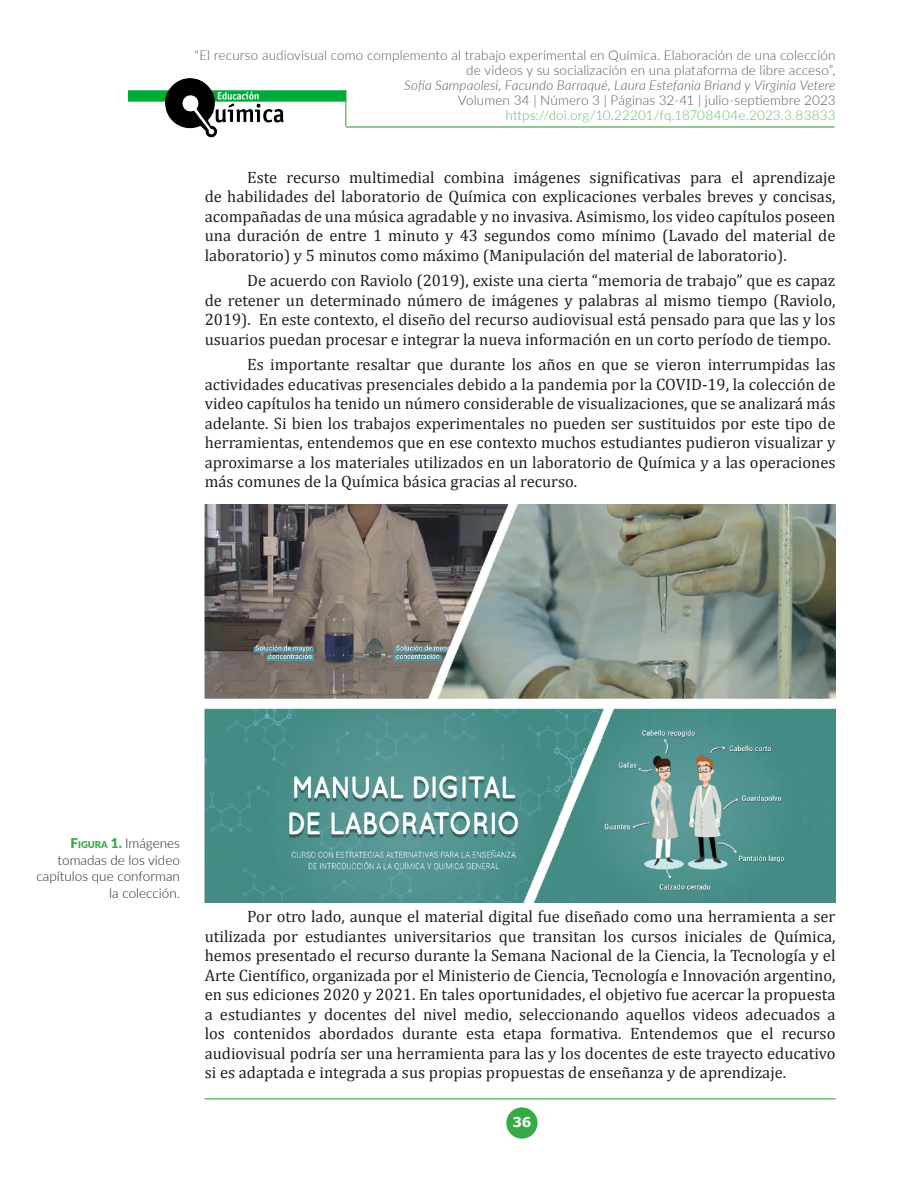
<style>
.page{position:relative;width:918px;height:1188px;background:#fff}
.page>*{position:absolute;margin:0;border:0;box-sizing:border-box;transform-origin:0 0}
.P-San{font:16.5px/19.5px "Cambria";color:#231f20;text-align:justify}
.t1{font:300 13.5px/15px "Lato";letter-spacing:.005em;color:#57585a;text-align:right}
.t2{font:italic 300 13.5px "Lato";letter-spacing:.01em;color:#57585a}
.PieImg{font:300 13.5px/16.5px "Lato";color:#231f20;text-align:right}
.t3{font:300 13.5px "Lato";letter-spacing:.01em;color:#5ebb6a}
.t4{font:700 13.5px "Verdana";color:#fff}
.s1{font-weight:900;color:#36aa45}
.s2{font-weight:900;font-size:9.45px;color:#36aa45}
</style>
<div class="page">
<img style="left:128px;top:78px;width:217px;height:59px">
<hr style="left:345px;top:126px;width:491px;height:2px;background:#90c797">
<hr style="left:346px;top:127px;width:489px;height:1px;background:#36aa45">
<hr style="left:345px;top:89px;width:2px;height:38px;background:#231f20;opacity:.44">
<hr style="left:346px;top:90px;width:1px;height:36px;background:#36aa45">
<div style="left:506px;top:1107px;width:32px;height:32px;background:#36aa45;border-radius:50%"></div>
<div style="left:505px;top:1107px;width:33px;height:33px;border:1px solid #fff;border-radius:50%"></div>
<hr style="left:204px;top:1098px;width:632px;height:2px;background:#76be7f">
<hr style="left:205px;top:1099px;width:631px;height:1px;background:#36aa45">
<img style="left:205px;top:504px;width:631px;height:398px">
<p class="t1" style="left:195px;top:47px;width:643px">“El recurso audiovisual como complemento al trabajo experimental en Química. Elaboración de una colección de videos y su socialización en una plataforma de libre acceso”,</p>
<p class="t2" style="left:404px;top:76px;width:433px">Sofía Sampaolesi, Facundo Barraqué, Laura Estefania Briand y Virginia Vetere</p>
<p class="t1" style="left:458px;top:92px;width:379px">Volumen 34 | Número 3 | Páginas 32-41 | julio-septiembre 2023</p>
<p class="t3" style="left:506px;top:106px;width:332px">https://doi.org/10.22201/fq.18708404e.2023.3.83833</p>
<p class="P-San" style="left:205px;top:168px;width:632px;text-indent:43px">Este recurso multimedial combina imágenes significativas para el aprendizaje de habilidades del laboratorio de Química con explicaciones verbales breves y concisas, acompañadas de una música agradable y no invasiva. Asimismo, los video capítulos poseen una duración de entre 1 minuto y 43 segundos como mínimo (Lavado del material de laboratorio) y 5 minutos como máximo (Manipulación del material de laboratorio).</p>
<p class="P-San" style="left:205px;top:271px;width:632px;text-indent:43px">De acuerdo con Raviolo (2019), existe una cierta “memoria de trabajo” que es capaz de retener un determinado número de imágenes y palabras al mismo tiempo (Raviolo, 2019). En este contexto, el diseño del recurso audiovisual está pensado para que las y los usuarios puedan procesar e integrar la nueva información en un corto período de tiempo.</p>
<p class="P-San" style="left:205px;top:355px;width:632px;text-indent:43px">Es importante resaltar que durante los años en que se vieron interrumpidas las actividades educativas presenciales debido a la pandemia por la COVID-19, la colección de video capítulos ha tenido un número considerable de visualizaciones, que se analizará más adelante. Si bien los trabajos experimentales no pueden ser sustituidos por este tipo de herramientas, entendemos que en ese contexto muchos estudiantes pudieron visualizar y aproximarse a los materiales utilizados en un laboratorio de Química y a las operaciones más comunes de la Química básica gracias al recurso.</p>
<p class="PieImg" style="left:37px;top:835px;width:145px"><span class="s1">F</span><span class="s2">IGURA</span> <span class="s1">1.</span> Imágenes tomadas de los video capítulos que conforman la colección.</p>
<p class="P-San" style="left:205px;top:907px;width:632px;text-indent:43px">Por otro lado, aunque el material digital fue diseñado como una herramienta a ser utilizada por estudiantes universitarios que transitan los cursos iniciales de Química, hemos presentado el recurso durante la Semana Nacional de la Ciencia, la Tecnología y el Arte Científico, organizada por el Ministerio de Ciencia, Tecnología e Innovación argentino, en sus ediciones 2020 y 2021. En tales oportunidades, el objetivo fue acercar la propuesta a estudiantes y docentes del nivel medio, seleccionando aquellos videos adecuados a los contenidos abordados durante esta etapa formativa. Entendemos que el recurso audiovisual podría ser una herramienta para las y los docentes de este trayecto educativo si es adaptada e integrada a sus propias propuestas de enseñanza y de aprendizaje.</p>
<p class="t4" style="left:512px;top:1113px;width:21px">36</p>
</div>
